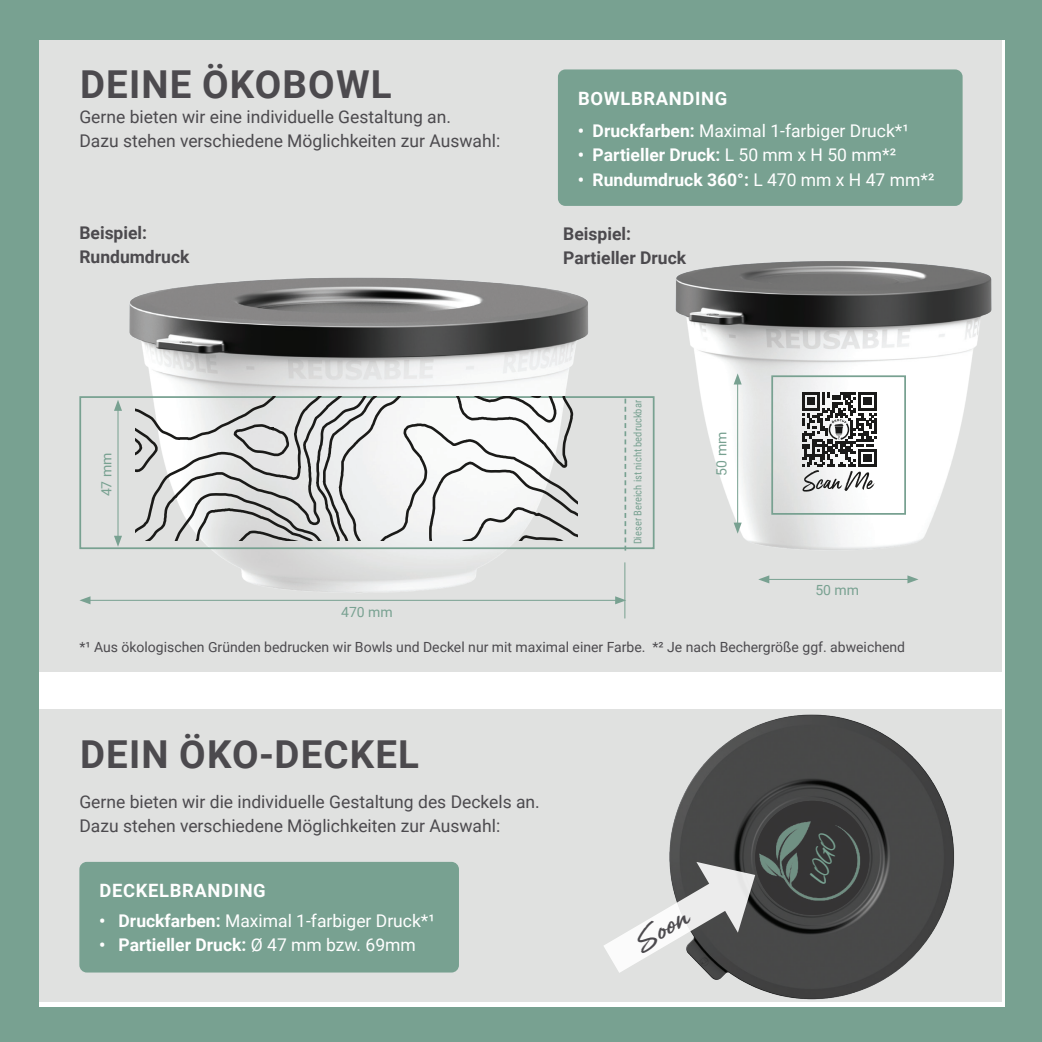
<style>
.page{position:relative;width:1042px;height:1042px;background:#fff}
.page>*{position:absolute;margin:0;border:0;box-sizing:border-box;transform-origin:0 0}
.t1{font:700 38.5px "Roboto";letter-spacing:.03em;color:#4c4a4e}
.t2{font:26.25px "Gotcha";color:#4c4a4e;scale:1.39 1}
.t3{font:21px "Gotcha";color:#78a191}
.t4{font:700 18.38px "Roboto";letter-spacing:.035em;color:#fff}
.t5{font:17.5px/24.5px "Roboto";color:#4c4a4e}
.t6{font:700 17.5px "Roboto";color:#fff}
.t7{font:17.5px "Roboto";color:#fff}
.t8{font:700 17.5px/24.5px "Roboto";color:#4c4a4e}
.t9{font:14px "Roboto";color:#4c4a4e}
.t10{font:14px "Roboto";color:#78a191}
.t11{font:10.5px "Roboto Condensed";color:#78a191}
.s1{font-weight:700}
.s2{font-weight:400}
</style>
<div class="page">
<div style="left:40px;top:40px;width:962px;height:631px;background:#e0e1e0"></div>
<div style="left:40px;top:709px;width:962px;height:293px;background:#e0e1e0"></div>
<div style="left:79px;top:862px;width:380px;height:110px;background:#78a191;border-radius:7px"></div>
<div style="left:558px;top:69px;width:404px;height:137px;background:#78a191;border-radius:7px"></div>
<img style="left:654px;top:261px;width:338px;height:289px">
<svg style="left:802px;top:392px;width:74px;height:99px;background:#8e8e8e"></svg>
<div style="left:771px;top:375px;width:135px;height:140px;border:2px solid #78a191"></div>
<hr style="left:766px;top:579px;width:144px;height:1px;background:#78a191">
<svg style="left:758px;top:575px;width:11px;height:8px"></svg>
<svg style="left:907px;top:575px;width:11px;height:8px"></svg>
<hr style="left:737px;top:382px;width:1px;height:143px;background:#78a191">
<svg style="left:733px;top:373px;width:9px;height:11px"></svg>
<svg style="left:733px;top:522px;width:9px;height:12px"></svg>
<img style="left:124px;top:277px;width:471px;height:315px">
<div style="left:79px;top:396px;width:575px;height:153px;border:2px solid #78a191"></div>
<svg style="left:624px;top:398px;width:2px;height:152px"></svg>
<hr style="left:624px;top:562px;width:1px;height:56px;background:#78a191">
<hr style="left:88px;top:600px;width:530px;height:1px;background:#78a191">
<svg style="left:79px;top:596px;width:11px;height:8px"></svg>
<svg style="left:615px;top:596px;width:11px;height:8px"></svg>
<hr style="left:118px;top:408px;width:1px;height:130px;background:#78a191">
<svg style="left:114px;top:400px;width:8px;height:11px"></svg>
<svg style="left:114px;top:536px;width:8px;height:11px"></svg>
<img style="left:669px;top:714px;width:285px;height:286px">
<svg style="left:604px;top:860px;width:153px;height:114px"></svg>
<img style="left:755px;top:801px;width:114px;height:114px;border-radius:57px">
<div style="left:0;top:0;width:1042px;height:40px;background:#78a191"></div>
<div style="left:0;top:1007px;width:1042px;height:35px;background:#78a191"></div>
<div style="left:0;top:0;width:39px;height:1042px;background:#78a191"></div>
<div style="left:1006px;top:0;width:36px;height:1042px;background:#78a191"></div>
<svg style="left:348px;top:396px;width:12px;height:144px"></svg>
<svg style="left:360px;top:396px;width:218px;height:144px"></svg>
<svg style="left:136px;top:396px;width:212px;height:144px"></svg>
<h1 class="t1" style="left:80px;top:58px;width:313px">DEINE ÖKOBOWL</h1>
<p class="t5" style="left:79px;top:104px;width:422px">Gerne bieten wir eine individuelle Gestaltung an.<br>Dazu stehen verschiedene Möglichkeiten zur Auswahl:</p>
<p class="t8" style="left:79px;top:220px;width:112px">Beispiel:<br>Rundumdruck</p>
<p class="t10" style="left:97px;top:496px;width:45px;rotate:-90deg">47 mm</p>
<p class="t10" style="left:341px;top:603px;width:53px">470 mm</p>
<p class="t4" style="left:578px;top:85px;width:151px">BOWLBRANDING</p>
<p class="t7" style="left:578px;top:118px;width:333px"><span class="s1">• Druckfarben:</span> Maximal 1-farbiger Druck*¹</p>
<p class="t6" style="left:578px;top:143px;width:320px">• Partieller Druck: <span class="s2">L 50 mm x H 50 mm*²</span></p>
<p class="t6" style="left:578px;top:167px;width:358px">• Rundumdruck 360°: <span class="s2">L 470 mm x H 47 mm*²</span></p>
<p class="t8" style="left:563px;top:220px;width:124px">Beispiel:<br>Partieller Druck</p>
<p class="t11" style="left:630px;top:544px;width:146px;rotate:-90deg">Dieser Bereich ist nicht bedruckbar</p>
<p class="t10" style="left:712px;top:475px;width:45px;rotate:-90deg">50 mm</p>
<p class="t10" style="left:815px;top:580px;width:45px">50 mm</p>
<p class="t9" style="left:79px;top:637px;width:827px">*¹ Aus ökologischen Gründen bedrucken wir Bowls und Deckel nur mit maximal einer Farbe. *² Je nach Bechergröße ggf. abweichend</p>
<h1 class="t1" style="left:80px;top:727px;width:341px">DEIN ÖKO-DECKEL</h1>
<p class="t5" style="left:79px;top:788px;width:462px">Gerne bieten wir die individuelle Gestaltung des Deckels an.<br>Dazu stehen verschiedene Möglichkeiten zur Auswahl:</p>
<p class="t4" style="left:100px;top:878px;width:168px">DECKELBRANDING</p>
<p class="t7" style="left:99px;top:908px;width:337px"><span class="s1">• Druckfarben:</span> Maximal 1-farbiger Druck*¹</p>
<p class="t6" style="left:99px;top:933px;width:318px">• Partieller Druck: <span class="s2">Ø 47 mm bzw. 69mm</span></p>
<h2 class="t2" style="left:629px;top:928px;width:42px;rotate:-30deg">Soon</h2>
<p class="t3" style="left:804px;top:878px;width:48px;rotate:-75deg">LOGO</p>
</div>
